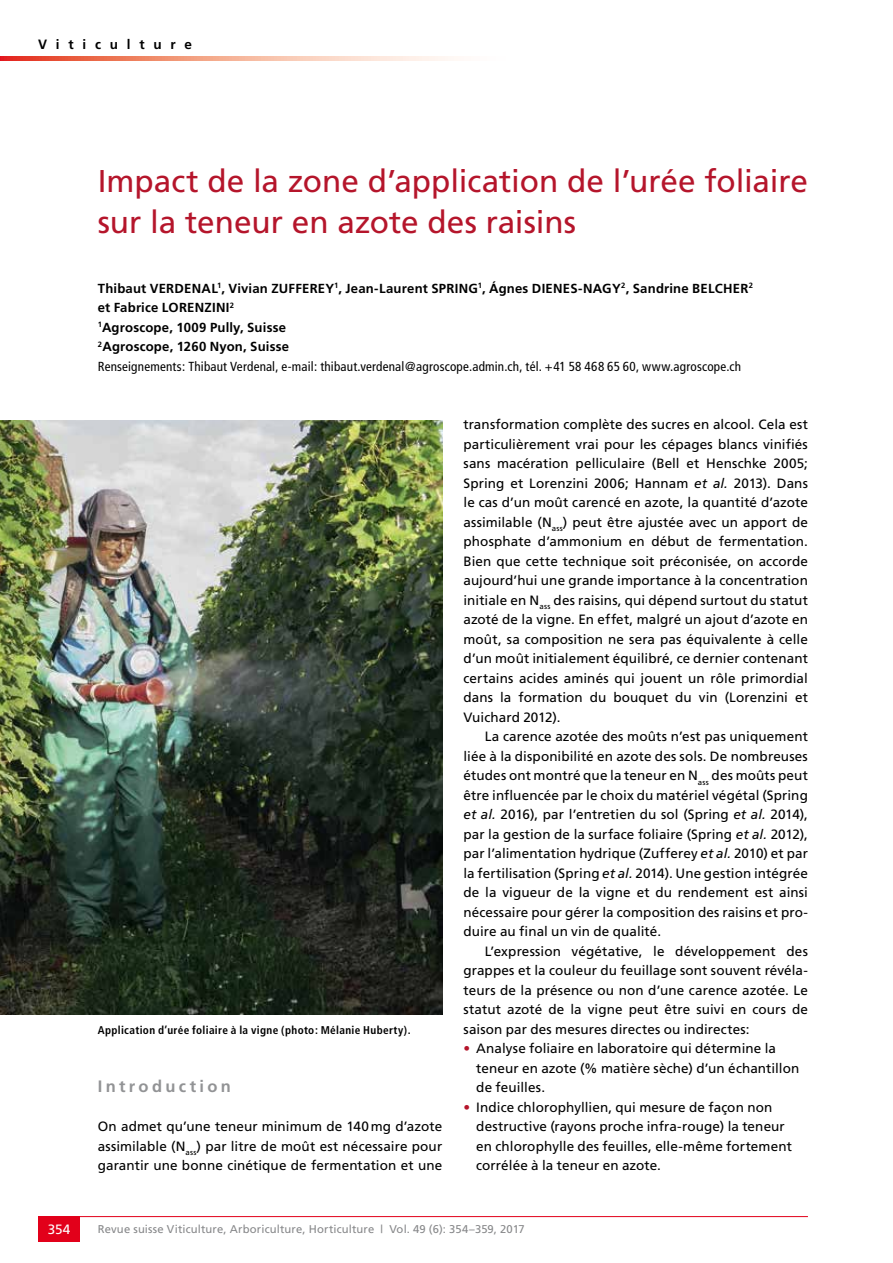
<style>
.page{position:relative;width:893px;height:1263px;background:#fff}
.page>*{position:absolute;margin:0;border:0;box-sizing:border-box;transform-origin:0 0}
.t1{font:31.5px/40.5px "Frutiger";color:#b5152b}
.t2{font:700 16.5px "Frutiger";letter-spacing:.2em;color:#929395}
.t3{font:13.5px/19.5px "Frutiger";letter-spacing:.005em;color:#000;text-align:justify}
.t4{font:700 13.5px "Frutiger";letter-spacing:.65em;color:#000}
.t5{font:13.5px "Frutiger";color:#fff}
.t6{font:700 13.2px/19.5px "Frutiger";letter-spacing:.015em;color:#000}
.t7{font:11.25px "Frutiger";letter-spacing:.015em;color:#87888a}
.t8{font:700 condensed 11.25px "Frutiger";letter-spacing:.03em;color:#000}
.s1{font-weight:400;font-stretch:condensed}
.s2{font-style:italic}
.s3{color:#b5152b}
</style>
<div class="page">
<hr style="left:38px;top:1216px;width:770px;height:1px;background:#e2001a">
<div style="left:38px;top:1216px;width:42px;height:26px;background:#e2001a"></div>
<img style="left:0;top:420px;width:442px;height:594px">
<svg style="left:0;top:56px;width:451px;height:5px;background:#f3a48f"></svg>
<p class="t4" style="left:38px;top:36px;width:156px">Viticulture</p>
<h1 class="t1" style="left:98px;top:161px;width:712px">Impact de la zone d’application de l’urée foliaire sur la teneur en azote des raisins</h1>
<p class="t6" style="left:98px;top:278px;width:657px">Thibaut VERDENAL<sup>1</sup>, Vivian ZUFFEREY<sup>1</sup>, Jean-Laurent SPRING<sup>1</sup>, Ágnes DIENES-NAGY<sup>2</sup>, Sandrine BELCHER<sup>2 </sup>et Fabrice LORENZINI<sup>2<br>1</sup>Agroscope, 1009 Pully, Suisse<br><sup>2</sup>Agroscope, 1260 Nyon, Suisse<br><span class="s1">Renseignements: Thibaut Verdenal, e-mail: thibaut.verdenal@agroscope.admin.ch, tél. +41 58 468 65 60, www.agroscope.ch</span></p>
<p class="t8" style="left:98px;top:1023px;width:314px">Application d’urée foliaire à la vigne (photo: Mélanie Huberty).</p>
<p class="t2" style="left:98px;top:1077px;width:135px">Introduction</p>
<p class="t3" style="left:98px;top:1116px;width:346px">On admet qu’une teneur minimum de 140mg d’azote assimilable (N<sub>ass</sub>) par litre de moût est nécessaire pour garantir une bonne cinétique de fermentation et une</p>
<p class="t3" style="left:463px;top:414px;width:346px">transformation complète des sucres en alcool. Cela est particulièrement vrai pour les cépages blancs vinifiés sans macération pelliculaire (Bell et Henschke 2005; Spring et Lorenzini 2006; Hannam <span class="s2">et al.</span> 2013). Dans le cas d’un moût carencé en azote, la quantité d’azote assimilable (N<sub>ass</sub>) peut être ajustée avec un apport de phosphate d’ammonium en début de fermentation.<br>Bien que cette technique soit préconisée, on accorde aujourd’hui une grande importance à la concentration initiale en N<sub>ass</sub> des raisins, qui dépend surtout du statut azoté de la vigne. En effet, malgré un ajout d’azote en moût, sa composition ne sera pas équivalente à celle d’un moût initialement équilibré, ce dernier contenant certains acides aminés qui jouent un rôle primordial dans la formation du bouquet du vin (Lorenzini et Vuichard 2012).</p>
<p class="t3" style="left:463px;top:726px;width:346px;text-indent:21px">La carence azotée des moûts n’est pas uniquement liée à la disponibilité en azote des sols. De nombreuses études ont montré que la teneur en N<sub>ass</sub> des moûts peut être influencée par le choix du matériel végétal (Spring <span class="s2">et al.</span> 2016), par l’entretien du sol (Spring <span class="s2">et al.</span> 2014), par la gestion de la surface foliaire (Spring <span class="s2">et al.</span> 2012), par l’alimentation hydrique (Zufferey <span class="s2">et al.</span> 2010) et par la fertilisation (Spring <span class="s2">et al.</span> 2014). Une gestion intégrée de la vigueur de la vigne et du rendement est ainsi nécessaire pour gérer la composition des raisins et pro&shy;duire au final un vin de qualité.</p>
<p class="t3" style="left:463px;top:941px;width:346px;text-indent:21px">L’expression végétative, le développement des grappes et la couleur du feuillage sont souvent révéla&shy;teurs de la présence ou non d’une carence azotée. Le statut azoté de la vigne peut être suivi en cours de saison par des mesures directes ou indirectes:</p>
<p class="t3" style="left:476px;top:1038px;width:325px;text-align:left;text-indent:-13px"><span class="s3">•</span> Analyse foliaire en laboratoire qui détermine la teneur en azote (% matière sèche) d’un échantillon de feuilles.</p>
<p class="t3" style="left:476px;top:1097px;width:317px;text-align:left;text-indent:-13px"><span class="s3">•</span> Indice chlorophyllien, qui mesure de façon non destructive (rayons proche infra-rouge) la teneur en chlorophylle des feuilles, elle-même fortement corrélée à la teneur en azote.</p>
<p class="t5" style="left:48px;top:1221px;width:24px">354</p>
<p class="t7" style="left:98px;top:1223px;width:428px">Revue suisse Viticulture, Arboriculture, Horticulture | Vol. 49 (6): 354–359, 2017</p>
</div>
